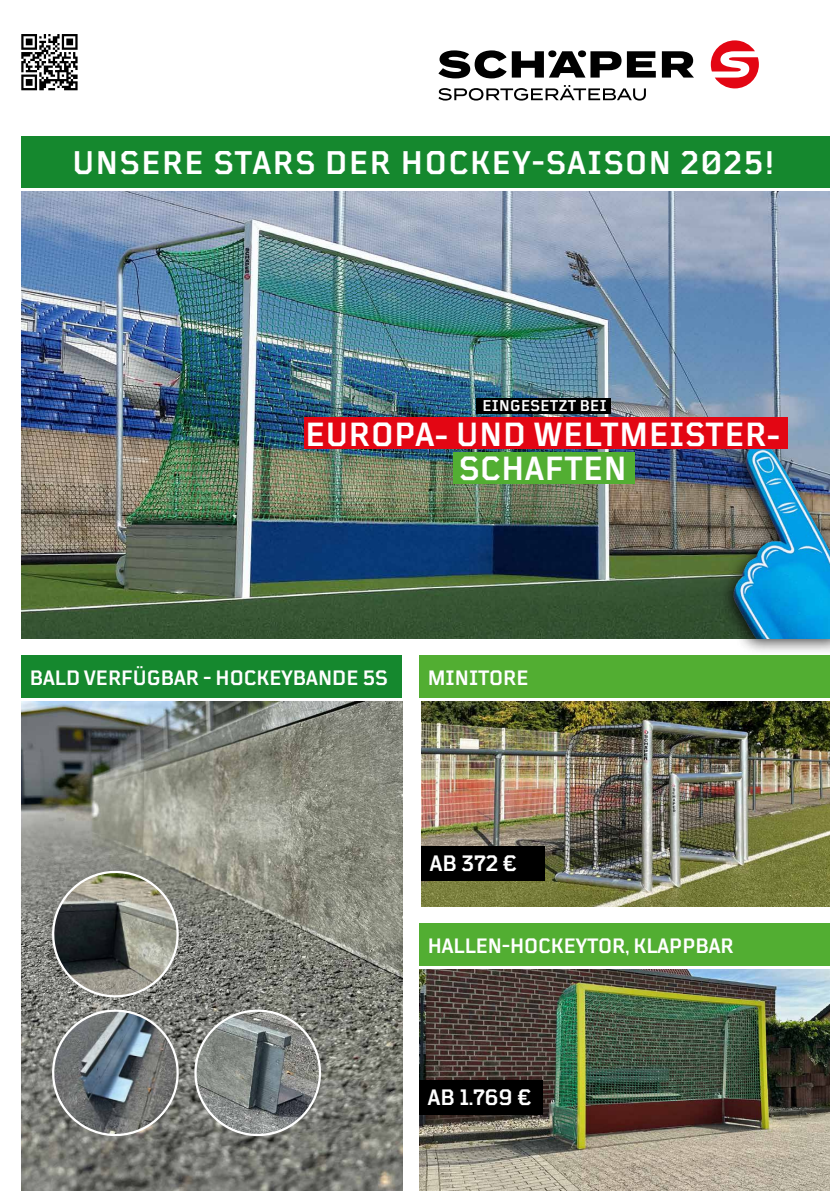
<style>
.page{position:relative;width:830px;height:1191px;background:#fff}
.page>*{position:absolute;margin:0;border:0;box-sizing:border-box;transform-origin:0 0}
.t1{font:600 33.75px "TT Mussels";letter-spacing:.025em;color:#fff}
.t2{font:600 33px "TT Mussels";letter-spacing:.05em;color:#fff}
.t3{font:600 22.5px "TT Mussels";color:#fff}
.t4{font:600 21px "TT Mussels";color:#fff}
.t5{font:600 15.75px "TT Mussels";letter-spacing:.025em;color:#fff}
</style>
<div class="page">
<div style="left:21px;top:136px;width:808px;height:51px;background:#15882e"></div>
<svg style="left:438px;top:85px;width:207px;height:16px"></svg>
<svg style="left:438px;top:50px;width:217px;height:28px"></svg>
<svg style="left:661px;top:51px;width:32px;height:27px"></svg>
<div style="left:548px;top:50px;width:8px;height:7px;background:#000;border-radius:50%"></div>
<svg style="left:577px;top:50px;width:8px;height:7px"></svg>
<svg style="left:710px;top:40px;width:48px;height:48px"></svg>
<svg style="left:21px;top:34px;width:57px;height:56px"></svg>
<img style="left:21px;top:191px;width:808px;height:447px">
<img style="left:421px;top:702px;width:408px;height:204px">
<img style="left:419px;top:969px;width:410px;height:222px">
<div style="left:21px;top:655px;width:381px;height:42px;background:#15882e"></div>
<div style="left:419px;top:655px;width:410px;height:42px;background:#52ae32"></div>
<div style="left:419px;top:923px;width:410px;height:42px;background:#52ae32"></div>
<div style="left:716px;top:434px;width:113px;height:221px;background:#000;opacity:.75"></div>
<img style="left:598px;top:357px;width:231px;height:281px">
<div style="left:419px;top:1080px;width:123px;height:34px;background:#000"></div>
<div style="left:421px;top:846px;width:123px;height:34px;background:#000"></div>
<div style="left:452px;top:452px;width:182px;height:32px;background:#52ae32"></div>
<div style="left:304px;top:417px;width:483px;height:32px;background:#e30613"></div>
<div style="left:476px;top:398px;width:134px;height:16px;background:#000"></div>
<img style="left:21px;top:702px;width:381px;height:489px">
<svg style="left:49px;top:1006px;width:132px;height:133px;background:#797f81"></svg>
<svg style="left:191px;top:1006px;width:133px;height:133px;background:#828684"></svg>
<svg style="left:49px;top:868px;width:132px;height:132px;background:#7c7d76"></svg>
<h2 class="t2" style="left:72px;top:143px;width:703px">UNSERE STARS DER HOCKEY-SAISON 2025!</h2>
<p class="t5" style="left:482px;top:396px;width:126px">EINGESETZT BEI</p>
<h1 class="t1" style="left:305px;top:414px;width:475px">EUROPA- UND WELTMEISTER-</h1>
<h1 class="t1" style="left:459px;top:448px;width:169px">SCHAFTEN</h1>
<p class="t4" style="left:30px;top:665px;width:359px">BALD VERFÜGBAR - HOCKEYBANDE 5S</p>
<p class="t4" style="left:427px;top:665px;width:102px">MINITORE</p>
<p class="t3" style="left:429px;top:850px;width:88px">AB 372 €</p>
<p class="t4" style="left:427px;top:933px;width:307px">HALLEN-HOCKEYTOR, KLAPPBAR</p>
<p class="t3" style="left:427px;top:1083px;width:105px">AB 1.769 €</p>
</div>
